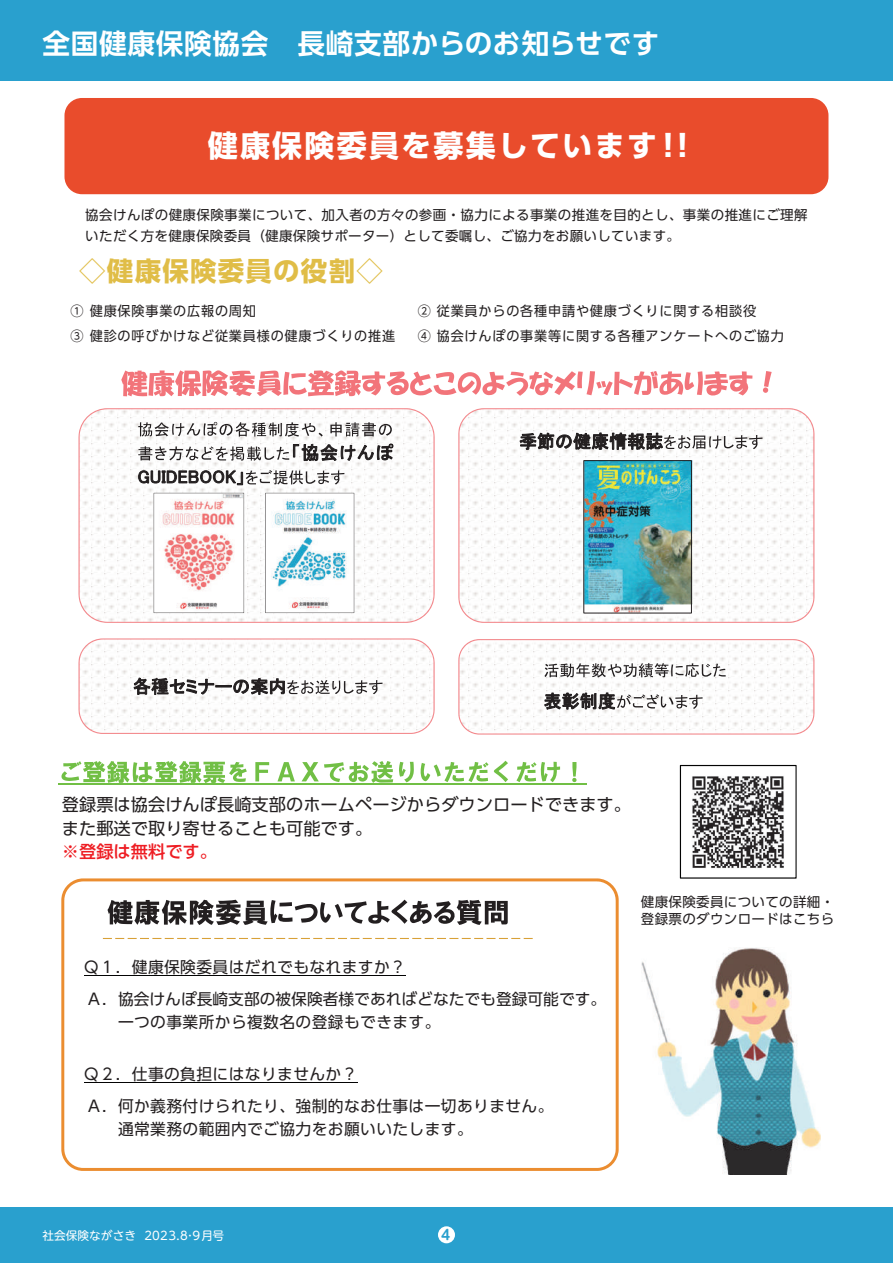
<style>
.page{position:relative;width:893px;height:1263px;background:#fff}
.page>*{position:absolute;margin:0;border:0;box-sizing:border-box;transform-origin:0 0}
.t1{font:700 30px "UD Shin Go Pro";letter-spacing:.075em;color:#fff}
.t2{font:700 27.6px "UD Shin Go Pro De";letter-spacing:.025em;color:#fff}
.t3{font:700 26.4px "UD Shin Go Pro";letter-spacing:.05em;color:#e0bd47}
.t4{font:17.25px/23.4px "UD Shin Go Pro";color:#231f20}
.t5{font:500 17.25px "UD Shin Go Pro";color:#ee1d23}
.t6{font:15.75px/31.8px "UD Shin Go Pro";letter-spacing:.025em;color:#231f20}
.t7{font:15.75px/31.8px "UD Shin Go Pro";color:#231f20}
.t8{font:700 13.8px "UD Shin M Go Pro De";color:#29a0ce}
.t9{font:13.5px/21.3px "UD Shin Go Pro";letter-spacing:.03em;color:#231f20}
.t10{font:13.5px "UD Shin Go Pro";letter-spacing:.065em;color:#231f20}
.t11{font:11.7px "UD Shin M Go Pro";color:#fff}
</style>
<div class="page">
<div style="left:0;top:0;width:893px;height:81px;background:#29a0ce"></div>
<div style="left:0;top:1208px;width:893px;height:55px;background:#29a0ce"></div>
<div style="left:438px;top:1226px;width:17px;height:17px;background:#fff;border-radius:50%"></div>
<div style="left:64px;top:98px;width:764px;height:96px;background:#e94c2c;border-radius:17px"></div>
<svg style="left:78px;top:408px;width:357px;height:215px"></svg>
<svg style="left:61px;top:878px;width:558px;height:293px"></svg>
<svg style="left:138px;top:422px;width:254px;height:15px"></svg>
<svg style="left:138px;top:444px;width:255px;height:41px"></svg>
<svg style="left:61px;top:761px;width:516px;height:22px"></svg>
<hr style="left:58px;top:783px;width:265px;height:1px;background:#71bf45">
<hr style="left:323px;top:783px;width:264px;height:1px;background:#71bf45">
<svg style="left:680px;top:765px;width:117px;height:114px"></svg>
<svg style="left:108px;top:900px;width:400px;height:25px"></svg>
<hr style="left:84px;top:975px;width:321px;height:1px;background:#030303">
<svg style="left:103px;top:938px;width:430px;height:1px"></svg>
<img style="left:642px;top:948px;width:179px;height:226px">
<svg style="left:458px;top:408px;width:356px;height:215px"></svg>
<svg style="left:265px;top:493px;width:89px;height:120px"></svg>
<svg style="left:154px;top:493px;width:90px;height:120px"></svg>
<img style="left:688px;top:773px;width:102px;height:99px">
<svg style="left:519px;top:433px;width:243px;height:17px"></svg>
<svg style="left:78px;top:638px;width:357px;height:96px"></svg>
<svg style="left:458px;top:639px;width:356px;height:96px"></svg>
<svg style="left:121px;top:370px;width:651px;height:26px"></svg>
<hr style="left:84px;top:1082px;width:273px;height:1px;background:#030303">
<img style="left:583px;top:460px;width:107px;height:153px">
<div style="left:584px;top:460px;width:108px;height:153px;border:1px solid #231f20"></div>
<h2 class="t2" style="left:43px;top:21px;width:619px">全国健康保険協会　長崎支部からのお知らせです</h2>
<h1 class="t1" style="left:208px;top:121px;width:491px">健康保険委員を募集しています！！</h1>
<p class="t9" style="left:85px;top:203px;width:724px">協会けんぽの健康保険事業について、加入者の方々の参画・協力による事業の推進を目的とし、事業の推進にご理解いただく方を健康保険委員（健康保険サポーター）として委嘱し、ご協力をお願いしています。</p>
<h3 class="t3" style="left:79px;top:250px;width:305px">◇健康保険委員の役割◇</h3>
<p class="t10" style="left:71px;top:300px;width:187px">① 健康保険事業の広報の周知</p>
<p class="t10" style="left:418px;top:300px;width:340px">② 従業員からの各種申請や健康づくりに関する相談役</p>
<p class="t10" style="left:71px;top:325px;width:326px">③ 健診の呼びかけなど従業員様の健康づくりの推進</p>
<p class="t10" style="left:418px;top:325px;width:368px">④ 協会けんぽの事業等に関する各種アンケートへのご協力</p>
<p class="t4" style="left:62px;top:792px;width:571px">登録票は協会けんぽ長崎支部のホームページからダウンロードできます。また郵送で取り寄せることも可能です。</p>
<p class="t5" style="left:62px;top:837px;width:157px">※登録は無料です。</p>
<p class="t7" style="left:83px;top:950px;width:524px">Ｑ１．健康保険委員はだれでもなれますか？<br>Ａ．協会けんぽ長崎支部の被保険者様であればどなたでも登録可能です。</p>
<p class="t6" style="left:118px;top:1005px;width:324px">一つの事業所から複数名の登録もできます。</p>
<p class="t6" style="left:83px;top:1057px;width:472px">Ｑ２．仕事の負担にはなりませんか？<br>Ａ．何か義務付けられたり、強制的なお仕事は一切ありません。</p>
<p class="t6" style="left:118px;top:1113px;width:356px">通常業務の範囲内でご協力をお願いいたします。</p>
<p class="t9" style="left:641px;top:892px;width:195px;line-height:17px">健康保険委員についての詳細・登録票のダウンロードはこちら</p>
<p class="t11" style="left:43px;top:1226px;width:183px">社会保険ながさき 202３.8･9月号</p>
<p class="t8" style="left:441px;top:1224px;width:11px">4</p>
</div>
